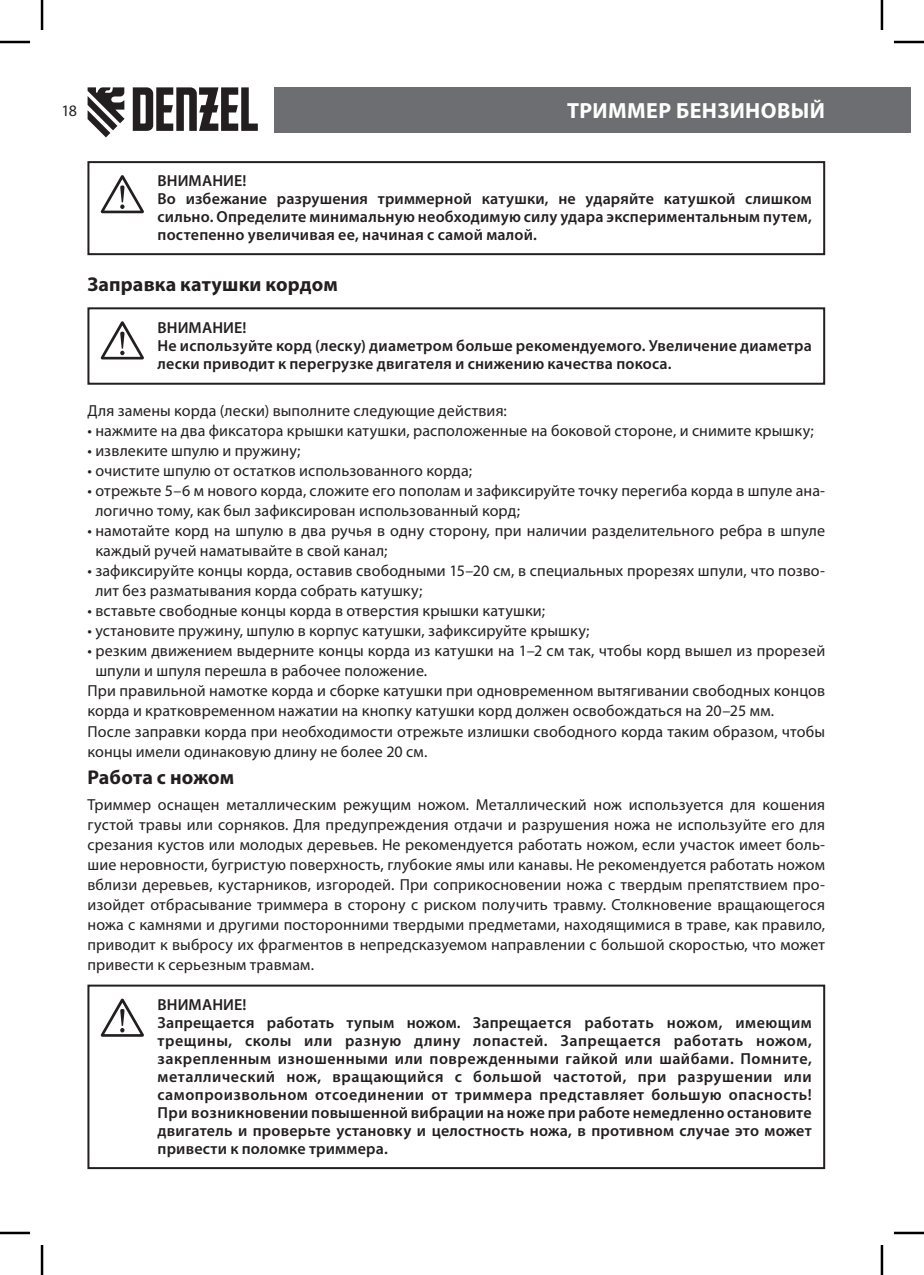
<style>
.page{position:relative;width:924px;height:1275px;background:#fff}
.page>*{position:absolute;margin:0;border:0;box-sizing:border-box;transform-origin:0 0}
.t1{font:700 22px "Myriad Pro";letter-spacing:.015em;color:#fff}
.t2{font:700 20px "Myriad Pro";letter-spacing:.005em;color:#231f20}
.t3{font:16px/20px "Myriad Pro";letter-spacing:.01em;color:#231f20}
.t4{font:600 16px/18px "Myriad Pro";letter-spacing:.015em;color:#231f20}
</style>
<div class="page">
<div style="left:881px;top:87px;width:28px;height:46px;background:#6d6e71"></div>
<div style="left:274px;top:87px;width:607px;height:46px;background:#6d6e71"></div>
<svg style="left:87px;top:87px;width:37px;height:50px"></svg>
<svg style="left:133px;top:87px;width:125px;height:44px"></svg>
<svg style="left:101px;top:175px;width:43px;height:38px"></svg>
<div style="left:87px;top:161px;width:737px;height:94px;border:2px solid #231f20"></div>
<svg style="left:101px;top:321px;width:43px;height:38px"></svg>
<div style="left:87px;top:307px;width:737px;height:78px;border:2px solid #231f20"></div>
<svg style="left:101px;top:998px;width:43px;height:38px"></svg>
<div style="left:87px;top:984px;width:737px;height:185px;border:2px solid #231f20"></div>
<hr style="left:0;top:41px;width:30px;height:2px;background:#000">
<hr style="left:893px;top:41px;width:30px;height:2px;background:#000">
<hr style="left:0;top:1231px;width:30px;height:3px;background:#000">
<hr style="left:893px;top:1231px;width:30px;height:3px;background:#000">
<hr style="left:41px;top:0;width:2px;height:30px;background:#000">
<hr style="left:41px;top:1245px;width:2px;height:30px;background:#000">
<hr style="left:880px;top:0;width:2px;height:30px;background:#000">
<hr style="left:880px;top:1245px;width:2px;height:30px;background:#000">
<p class="t3" style="left:61px;top:102px;width:17px">18</p>
<h1 class="t1" style="left:567px;top:98px;width:259px">ТРИММЕР БЕНЗИНОВЫЙ</h1>
<p class="t4" style="left:157px;top:173px;width:655px">ВНИМАНИЕ!<br>Во избежание разрушения триммерной катушки, не ударяйте катушкой слишком сильно. Определите минимальную необходимую силу удара экспериментальным путем, постепенно увеличивая ее, начиная с самой малой.</p>
<p class="t2" style="left:87px;top:274px;width:252px">Заправка катушки кордом</p>
<p class="t4" style="left:157px;top:320px;width:655px">ВНИМАНИЕ!<br>Не используйте корд (леску) диаметром больше рекомендуемого. Увеличение диаметра лески приводит к перегрузке двигателя и снижению качества покоса.</p>
<p class="t3" style="left:87px;top:402px;width:421px">Для замены корда (лески) выполните следующие действия:</p>
<p class="t3" style="left:87px;top:422px;width:727px">• нажмите на два фиксатора крышки катушки, расположенные на боковой стороне, и снимите крышку;</p>
<p class="t3" style="left:87px;top:442px;width:214px">• извлеките шпулю и пружину;</p>
<p class="t3" style="left:87px;top:462px;width:386px">• очистите шпулю от остатков использованного корда;</p>
<p class="t3" style="left:95px;top:482px;width:731px;text-indent:-8px">• отрежьте 5–6 м нового корда, сложите его пополам и зафиксируйте точку перегиба корда в шпуле ана&shy;логично тому, как был зафиксирован использованный корд;</p>
<p class="t3" style="left:95px;top:522px;width:731px;text-indent:-8px">• намотайте корд на шпулю в два ручья в одну сторону, при наличии разделительного ребра в шпуле каждый ручей наматывайте в свой канал;</p>
<p class="t3" style="left:95px;top:562px;width:731px;text-indent:-8px">• зафиксируйте концы корда, оставив свободными 15–20 см, в специальных прорезях шпули, что позво&shy;лит без разматывания корда собрать катушку;</p>
<p class="t3" style="left:87px;top:602px;width:459px">• вставьте свободные концы корда в отверстия крышки катушки;</p>
<p class="t3" style="left:87px;top:622px;width:503px">• установите пружину, шпулю в корпус катушки, зафиксируйте крышку;</p>
<p class="t3" style="left:87px;top:642px;width:739px">• резким движением выдерните концы корда из катушки на 1–2 см так, чтобы корд вышел из прорезей</p>
<p class="t3" style="left:95px;top:662px;width:333px">шпули и шпуля перешла в рабочее положение.</p>
<p class="t3" style="left:87px;top:682px;width:739px">При правильной намотке корда и сборке катушки при одновременном вытягивании свободных концов</p>
<p class="t3" style="left:87px;top:702px;width:688px">корда и кратковременном нажатии на кнопку катушки корд должен освобождаться на 20–25 мм.</p>
<p class="t3" style="left:87px;top:722px;width:739px">После заправки корда при необходимости отрежьте излишки свободного корда таким образом, чтобы</p>
<p class="t3" style="left:87px;top:742px;width:341px">концы имели одинаковую длину не более 20 см.</p>
<p class="t2" style="left:87px;top:767px;width:148px">Работа с ножом</p>
<p class="t3" style="left:87px;top:795px;width:739px;text-align:justify">Триммер оснащен металлическим режущим ножом. Металлический нож используется для кошения густой травы или сорняков. Для предупреждения отдачи и разрушения ножа не используйте его для срезания кустов или молодых деревьев. Не рекомендуется работать ножом, если участок имеет боль&shy;шие неровности, бугристую поверхность, глубокие ямы или канавы. Не рекомендуется работать ножом вблизи деревьев, кустарников, изгородей. При соприкосновении ножа с твердым препятствием про&shy;изойдет отбрасывание триммера в сторону с риском получить травму. Столкновение вращающегося ножа с камнями и другими посторонними твердыми предметами, находящимися в траве, как правило, приводит к выбросу их фрагментов в непредсказуемом направлении с большой скоростью, что может привести к серьезным травмам.</p>
<p class="t4" style="left:157px;top:997px;width:655px">ВНИМАНИЕ!<br>Запрещается работать тупым ножом. Запрещается работать ножом, имеющим трещины, сколы или разную длину лопастей. Запрещается работать ножом, закрепленным изношенными или поврежденными гайкой или шайбами. Помните, металлический нож, вращающийся с большой частотой, при разрушении или самопроизвольном отсоединении от триммера представляет большую опасность!<br>При возникновении повышенной вибрации на ноже при работе немедленно остановите двигатель и проверьте установку и целостность ножа, в противном случае это может привести к поломке триммера.</p>
</div>
